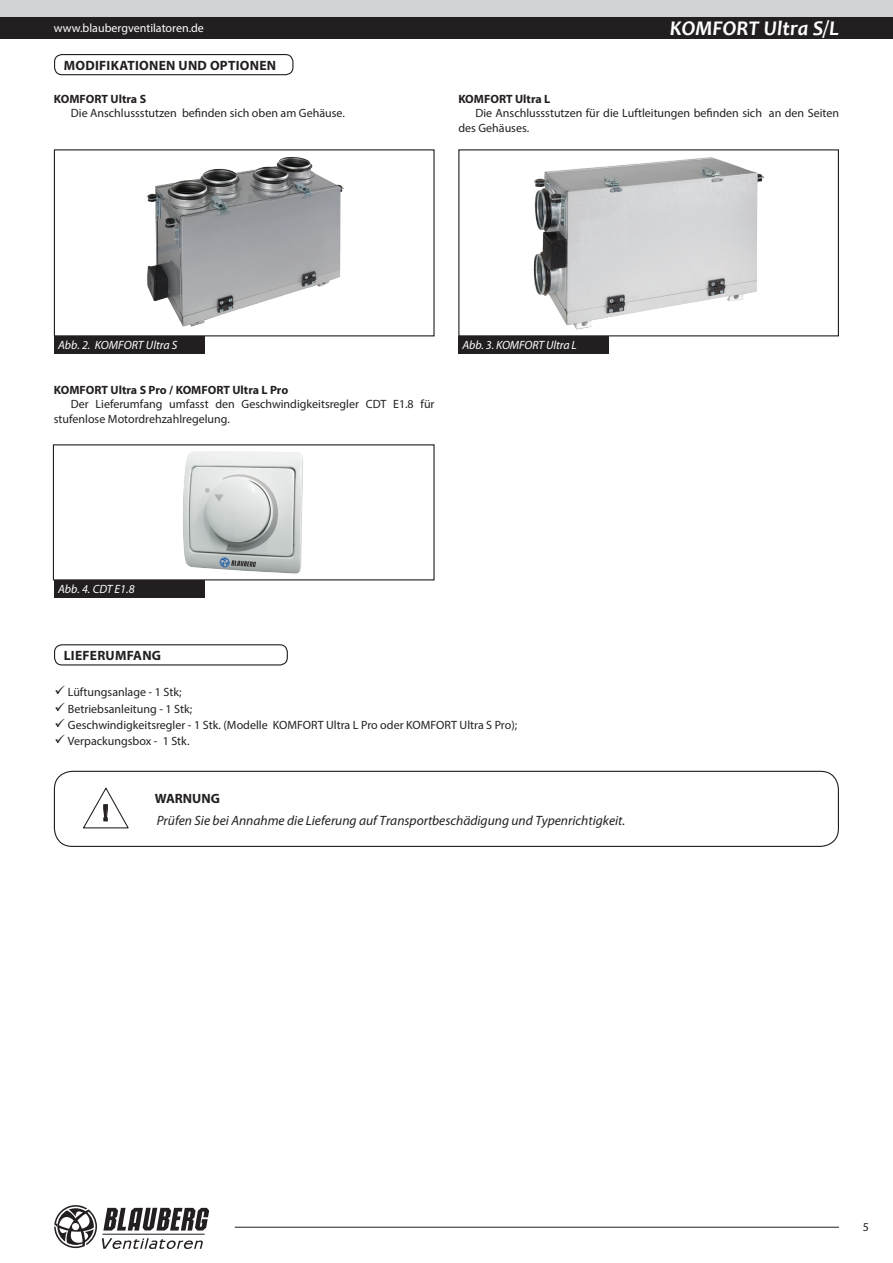
<style>
.page{position:relative;width:893px;height:1263px;background:#fff}
.page>*{position:absolute;margin:0;border:0;box-sizing:border-box;transform-origin:0 0}
.t1{font:700 22.65px "Arial";color:#231f20;scale:1.08 1}
.t2{font:italic 700 21px "Candara";color:#fff}
.t3{font:italic 13.5px "Myriad Pro";color:#231f20}
.t4{font:700 13.5px "Myriad Pro";letter-spacing:.02em;color:#231f20}
.t5{font:700 13.5px "Myriad Pro";color:#231f20}
.t6{font:12px/14.4px "Myriad Pro";color:#231f20}
.t7{font:700 12px "Myriad Pro";color:#231f20}
.t8{font:italic 12px "Myriad Pro";letter-spacing:-.005em;color:#fff}
.t9{font:12px "Myriad Pro";color:#fff}
</style>
<div class="page">
<div style="left:0;top:0;width:893px;height:17px;background:#d1d2d4"></div>
<div style="left:0;top:17px;width:893px;height:21px;background:#231f20"></div>
<svg style="left:54px;top:1205px;width:155px;height:44px"></svg>
<hr style="left:235px;top:1227px;width:604px;height:1px;background:#231f20">
<div style="left:54px;top:54px;width:239px;height:21px;border:1px solid #231f20;border-radius:8px"></div>
<div style="left:54px;top:644px;width:234px;height:21px;border:1px solid #231f20;border-radius:8px"></div>
<img style="left:146px;top:156px;width:198px;height:171px">
<img style="left:533px;top:157px;width:231px;height:173px">
<div style="left:54px;top:771px;width:785px;height:76px;border:1px solid #231f20;border-radius:18px"></div>
<div style="left:54px;top:336px;width:150px;height:17px;background:#231f20"></div>
<div style="left:54px;top:580px;width:150px;height:17px;background:#231f20"></div>
<div style="left:458px;top:336px;width:150px;height:17px;background:#231f20"></div>
<svg style="left:84px;top:787px;width:45px;height:42px"></svg>
<img style="left:183px;top:451px;width:120px;height:123px">
<p class="t9" style="left:54px;top:21px;width:152px">www.blaubergventilatoren.de</p>
<p class="t4" style="left:64px;top:56px;width:214px">MODIFIKATIONEN UND OPTIONEN</p>
<p class="t7" style="left:54px;top:91px;width:94px">KOMFORT Ultra S</p>
<p class="t6" style="left:71px;top:106px;width:276px">Die Anschlussstutzen befinden sich oben am Gehäuse.</p>
<h2 class="t2" style="left:670px;top:15px;width:171px">KOMFORT Ultra S/L</h2>
<p class="t7" style="left:458px;top:91px;width:93px">KOMFORT Ultra L</p>
<p class="t6" style="left:458px;top:106px;width:382px;text-indent:17px">Die Anschlussstutzen für die Luftleitungen befinden sich an den Seiten des Gehäuses.</p>
<p class="t8" style="left:58px;top:339px;width:121px">Abb. 2. KOMFORT Ultra S</p>
<p class="t7" style="left:54px;top:382px;width:236px">KOMFORT Ultra S Pro / KOMFORT Ultra L Pro</p>
<p class="t6" style="left:54px;top:397px;width:382px;text-indent:17px">Der Lieferumfang umfasst den Geschwindigkeitsregler CDT E1.8 für stufenlose Motordrehzahlregelung.</p>
<p class="t8" style="left:463px;top:339px;width:116px">Abb. 3. KOMFORT Ultra L</p>
<p class="t8" style="left:58px;top:583px;width:78px">Abb. 4. CDT E1.8</p>
<p class="t4" style="left:64px;top:647px;width:99px">LIEFERUMFANG</p>
<p class="t6" style="left:54px;top:685px;width:129px">✓ Lüftungsanlage - 1 Stk;</p>
<p class="t6" style="left:54px;top:701px;width:139px">✓ Betriebsanleitung - 1 Stk;</p>
<p class="t6" style="left:54px;top:717px;width:464px">✓ Geschwindigkeitsregler - 1 Stk. (Modelle KOMFORT Ultra L Pro oder KOMFORT Ultra S Pro);</p>
<p class="t6" style="left:54px;top:734px;width:137px">✓ Verpackungsbox - 1 Stk.</p>
<h1 class="t1" style="left:102px;top:798px;width:9px">!</h1>
<p class="t5" style="left:155px;top:789px;width:67px">WARNUNG</p>
<p class="t3" style="left:157px;top:813px;width:470px">Prüfen Sie bei Annahme die Lieferung auf Transportbeschädigung und Typenrichtigkeit.</p>
<p class="t6" style="left:863px;top:1220px;width:8px">5</p>
</div>
